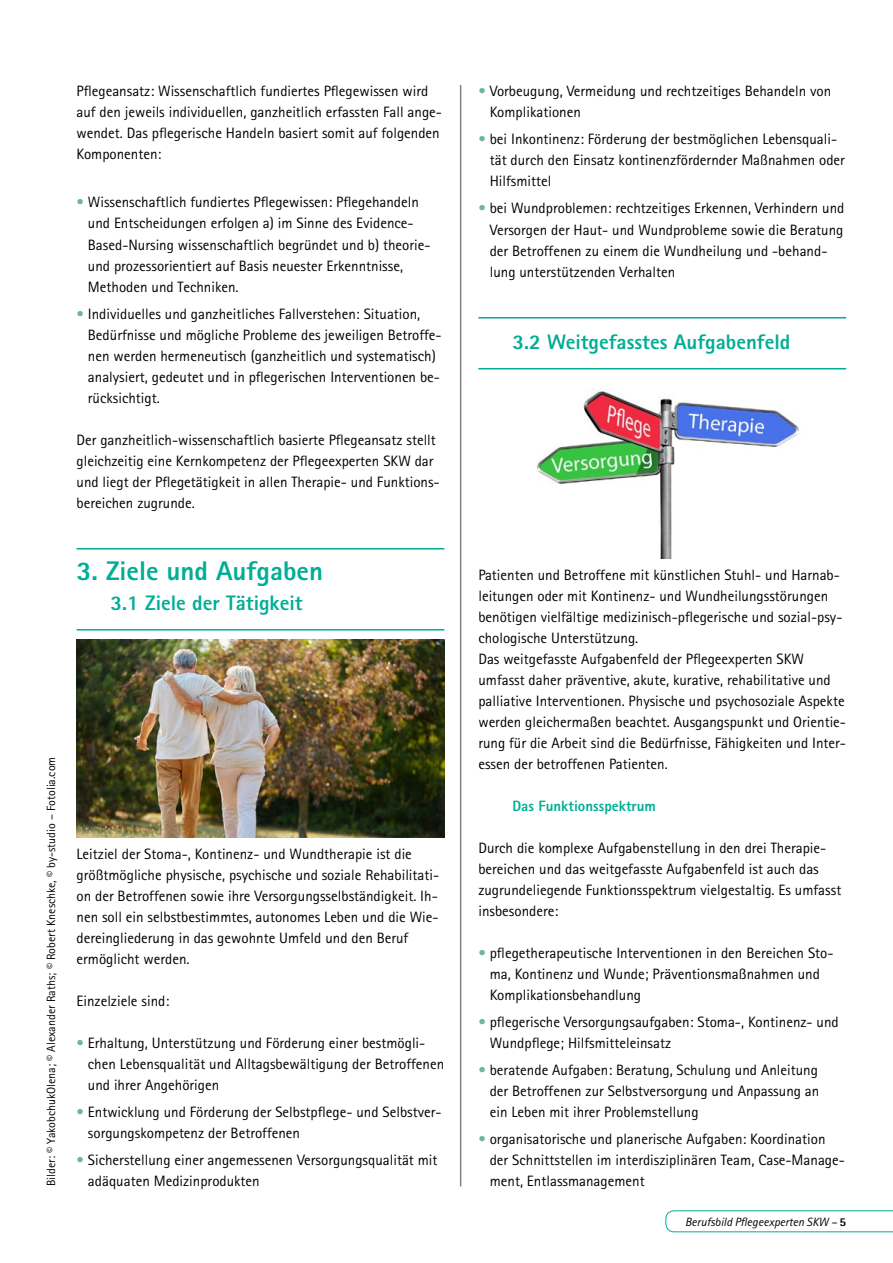
<style>
.page{position:relative;width:893px;height:1263px;background:#fff}
.page>*{position:absolute;margin:0;border:0;box-sizing:border-box;transform-origin:0 0}
.t1{font:800 27px "Agfa Rotis Sans Serif";color:#00ae95}
.t2{font:800 21px "Agfa Rotis Sans Serif";color:#00ae95}
.t3{font:15px/21px "Agfa Rotis Sans Serif";color:#000}
.t4{font:800 15px "Agfa Rotis Sans Serif";color:#00ae95}
.t5{font:12px "Agfa Rotis Sans Serif";color:#000}
.t6{font:italic 12px "Agfa Rotis Sans Serif";color:#000}
.s1{color:#6fb3a6}
.s2{font-weight:800;font-style:normal}
</style>
<div class="page">
<svg style="left:665px;top:1210px;width:228px;height:22px"></svg>
<hr style="left:478px;top:317px;width:368px;height:1px;background:#00ae95">
<hr style="left:478px;top:368px;width:368px;height:1px;background:#00ae95">
<img style="left:536px;top:391px;width:264px;height:167px">
<hr style="left:77px;top:548px;width:367px;height:1px;background:#00ae95">
<hr style="left:77px;top:629px;width:367px;height:1px;background:#00ae95">
<img style="left:77px;top:639px;width:367px;height:198px">
<hr style="left:460px;top:85px;width:1px;height:1101px;background:#808285">
<p class="t3" style="left:77px;top:81px;width:367px">Pflegeansatz: Wissenschaftlich fundiertes Pflegewissen wird auf den jeweils individuellen, ganzheitlich erfassten Fall ange&shy;wendet. Das pflegerische Handeln basiert somit auf folgenden Komponenten:</p>
<p class="t3" style="left:88px;top:192px;width:344px;text-indent:-11px"><span class="s1">•</span> Wissenschaftlich fundiertes Pflegewissen: Pflegehandeln und Entscheidungen erfolgen a) im Sinne des Evidence-Based-Nursing wissenschaftlich begründet und b) theorie&shy;und prozessorientiert auf Basis neuester Erkenntnisse, Methoden und Techniken.</p>
<p class="t3" style="left:88px;top:303px;width:355px;text-indent:-11px"><span class="s1">•</span> Individuelles und ganzheitliches Fallverstehen: Situation, Bedürfnisse und mögliche Probleme des jeweiligen Betroffe&shy;nen werden hermeneutisch (ganzheitlich und systematisch) analysiert, gedeutet und in pflegerischen Interventionen be&shy;rücksichtigt.</p>
<p class="t3" style="left:77px;top:429px;width:365px">Der ganzheitlich-wissenschaftlich basierte Pflegeansatz stellt gleichzeitig eine Kernkompetenz der Pflegeexperten SKW dar und liegt der Pflegetätigkeit in allen Therapie- und Funktions&shy;bereichen zugrunde.</p>
<h1 class="t1" style="left:77px;top:553px;width:248px">3. Ziele und Aufgaben</h1>
<h2 class="t2" style="left:111px;top:589px;width:194px">3.1 Ziele der Tätigkeit</h2>
<p class="t5" style="left:44px;top:1186px;width:431px;rotate:-90deg">Bilder: © YakobchukOlena; © Alexander Raths; © Robert Kneschke, © by-studio – Fotolia.com</p>
<p class="t3" style="left:77px;top:843px;width:364px">Leitziel der Stoma-, Kontinenz- und Wundtherapie ist die größtmögliche physische, psychische und soziale Rehabilitati&shy;on der Betroffenen sowie ihre Versorgungsselbständigkeit. Ih&shy;nen soll ein selbstbestimmtes, autonomes Leben und die Wie&shy;dereingliederung in das gewohnte Umfeld und den Beruf ermöglicht werden.</p>
<p class="t3" style="left:77px;top:990px;width:94px">Einzelziele sind:</p>
<p class="t3" style="left:88px;top:1032px;width:358px;text-indent:-11px"><span class="s1">•</span> Erhaltung, Unterstützung und Förderung einer bestmögli&shy;chen Lebensqualität und Alltagsbewältigung der Betroffenen und ihrer Angehörigen</p>
<p class="t3" style="left:88px;top:1101px;width:355px;text-indent:-11px"><span class="s1">•</span> Entwicklung und Förderung der Selbstpflege- und Selbstver&shy;sorgungskompetenz der Betroffenen</p>
<p class="t3" style="left:77px;top:1149px;width:362px"><span class="s1">•</span> Sicherstellung einer angemessenen Versorgungsqualität mit</p>
<p class="t3" style="left:88px;top:1170px;width:173px">adäquaten Medizinprodukten</p>
<p class="t3" style="left:490px;top:81px;width:343px;text-indent:-11px"><span class="s1">•</span> Vorbeugung, Vermeidung und rechtzeitiges Behandeln von<br>Komplikationen</p>
<p class="t3" style="left:490px;top:129px;width:357px;text-indent:-11px"><span class="s1">•</span> bei Inkontinenz: Förderung der bestmöglichen Lebensquali&shy;tät durch den Einsatz kontinenzfördernder Maßnahmen oder<br>Hilfsmittel</p>
<p class="t3" style="left:490px;top:198px;width:356px;text-indent:-11px"><span class="s1">•</span> bei Wundproblemen: rechtzeitiges Erkennen, Verhindern und Versorgen der Haut- und Wundprobleme sowie die Beratung der Betroffenen zu einem die Wundheilung und -behand&shy;lung unterstützenden Verhalten</p>
<h2 class="t2" style="left:512px;top:328px;width:279px">3.2 Weitgefasstes Aufgabenfeld</h2>
<p class="t3" style="left:478px;top:564px;width:369px">Patienten und Betroffene mit künstlichen Stuhl- und Harnab&shy;leitungen oder mit Kontinenz- und Wundheilungsstörungen benötigen vielfältige medizinisch-pflegerische und sozial-psy&shy;chologische Unterstützung.<br>Das weitgefasste Aufgabenfeld der Pflegeexperten SKW umfasst daher präventive, akute, kurative, rehabilitative und palliative Interventionen. Physische und psychosoziale Aspekte werden gleichermaßen beachtet. Ausgangspunkt und Orientie&shy;rung für die Arbeit sind die Bedürfnisse, Fähigkeiten und Inter&shy;essen der betroffenen Patienten.</p>
<p class="t4" style="left:512px;top:796px;width:145px">Das Funktionsspektrum</p>
<p class="t3" style="left:478px;top:837px;width:364px">Durch die komplexe Aufgabenstellung in den drei Therapie&shy;bereichen und das weitgefasste Aufgabenfeld ist auch das zugrundeliegende Funktionsspektrum vielgestaltig. Es umfasst insbesondere:</p>
<p class="t3" style="left:490px;top:942px;width:345px;text-indent:-11px"><span class="s1">•</span> pflegetherapeutische Interventionen in den Bereichen Sto&shy;ma, Kontinenz und Wunde; Präventionsmaßnahmen und<br>Komplikationsbehandlung</p>
<p class="t3" style="left:490px;top:1011px;width:351px;text-indent:-11px"><span class="s1">•</span> pflegerische Versorgungsaufgaben: Stoma-, Kontinenz- und<br>Wundpflege; Hilfsmitteleinsatz</p>
<p class="t3" style="left:490px;top:1059px;width:331px;text-align:justify;text-indent:-11px"><span class="s1">•</span> beratende Aufgaben: Beratung, Schulung und Anleitung der Betroffenen zur Selbstversorgung und Anpassung an ein Leben mit ihrer Problemstellung</p>
<p class="t3" style="left:490px;top:1128px;width:357px;text-indent:-11px"><span class="s1">•</span> organisatorische und planerische Aufgaben: Koordination der Schnittstellen im interdisziplinären Team, Case-Manage&shy;ment, Entlassmanagement</p>
<p class="t6" style="left:685px;top:1214px;width:163px">Berufsbild Pflegeexperten SKW – <span class="s2">5</span></p>
</div>
